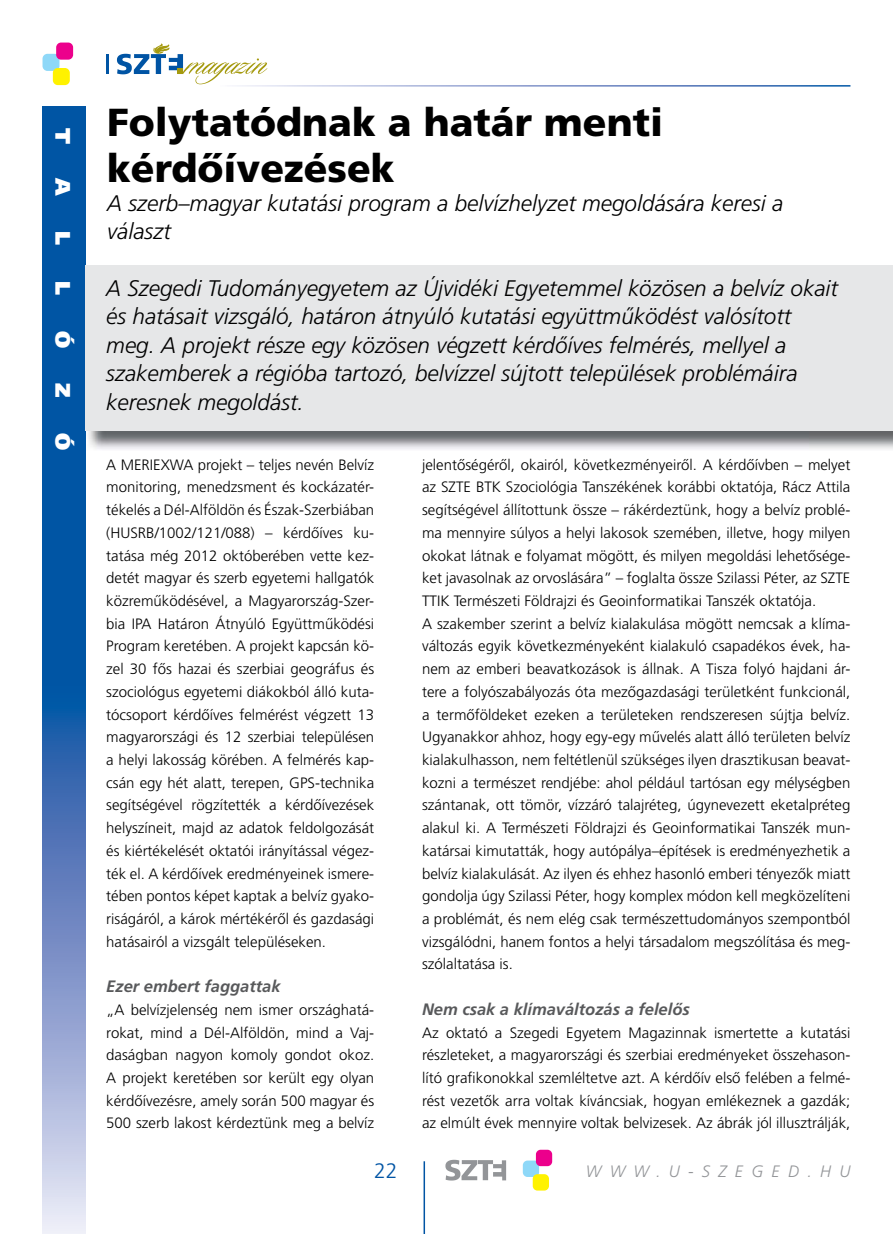
<style>
.page{position:relative;width:893px;height:1234px;background:#fff}
.page>*{position:absolute;margin:0;border:0;box-sizing:border-box;transform-origin:0 0}
.t1{font:900 39px/46.8px "Frutiger CE";color:#000}
.t2{font:italic 300 22.5px/28.5px "Frutiger CE";color:#000}
.t3{font:900 21px "Frutiger CE";color:#fff}
.t4{font:300 21px "Frutiger CE";color:#0054a4}
.t5{font:italic 700 16.5px "Frutiger CE";color:#58595b}
.t6{font:italic 300 16.5px "Frutiger CE";letter-spacing:.5em;color:#939598}
.t7{font:300 15px/22.6px "Frutiger CE";color:#000;text-align:justify}
</style>
<div class="page">
<svg style="left:445px;top:1159px;width:61px;height:21px"></svg>
<div style="left:523px;top:1160px;width:16px;height:16px;background:#8ed8f8;border-radius:5px"></div>
<div style="left:533px;top:1173px;width:16px;height:17px;background:#fff200;border-radius:5px"></div>
<div style="left:536px;top:1149px;width:16px;height:16px;background:#ec008c;border-radius:5px"></div>
<svg style="left:117px;top:43px;width:150px;height:41px"></svg>
<div style="left:43px;top:54px;width:16px;height:17px;background:#8ed8f8;border-radius:5px"></div>
<div style="left:53px;top:68px;width:17px;height:17px;background:#fff200;border-radius:5px"></div>
<div style="left:56px;top:43px;width:17px;height:17px;background:#ec008c;border-radius:5px"></div>
<hr style="left:106px;top:54px;width:2px;height:20px;background:#0054a4">
<hr style="left:424px;top:1160px;width:1px;height:73px;background:#0054a4">
<svg style="left:43px;top:106px;width:42px;height:1127px;background:#3c75b6"></svg>
<img style="left:88px;top:431px;width:805px;height:18px">
<div style="left:85px;top:265px;width:808px;height:166px;background:#e6e7e8"></div>
<h3 class="t3" style="left:73px;top:128px;width:17px;rotate:90deg">T</h3>
<h3 class="t3" style="left:73px;top:178px;width:20px;rotate:90deg">A</h3>
<h3 class="t3" style="left:73px;top:231px;width:16px;rotate:90deg">L</h3>
<h3 class="t3" style="left:73px;top:281px;width:16px;rotate:90deg">L</h3>
<h3 class="t3" style="left:73px;top:330px;width:19px;rotate:90deg">Ó</h3>
<h3 class="t3" style="left:73px;top:383px;width:16px;rotate:90deg">Z</h3>
<h3 class="t3" style="left:73px;top:433px;width:19px;rotate:90deg">Ó</h3>
<h1 class="t1" style="left:107px;top:100px;width:557px">Folytatódnak a határ menti kérdőívezések</h1>
<h2 class="t2" style="left:107px;top:190px;width:678px">A szerb–magyar kutatási program a belvízhelyzet megoldására keresi a választ</h2>
<p class="t2" style="left:106px;top:275px;width:733px">A Szegedi Tudományegyetem az Újvidéki Egyetemmel közösen a belvíz okait és hatásait vizsgáló, határon átnyúló kutatási együttműködést valósított meg. A projekt része egy közösen végzett kérdőíves felmérés, mellyel a szakemberek a régióba tartozó, belvízzel sújtott települések problémáira keresnek megoldást.</p>
<p class="t7" style="left:106px;top:454px;width:269px">A MERIEXWA projekt – teljes nevén Belvíz monitoring, menedzsment és kockázatér&shy;tékelés a Dél-Alföldön és Észak-Szerbiában (HUSRB/1002/121/088) – kérdőíves ku&shy;tatása még 2012 októberében vette kez&shy;detét magyar és szerb egyetemi hallgatók közreműködésével, a Magyarország-Szer&shy;bia IPA Határon Átnyúló Együttműködési Program keretében. A projekt kapcsán kö&shy;zel 30 fős hazai és szerbiai geográfus és szociológus egyetemi diákokból álló kuta&shy;tócsoport kérdőíves felmérést végzett 13 magyarországi és 12 szerbiai településen a helyi lakosság körében. A felmérés kap&shy;csán egy hét alatt, terepen, GPS-technika segítségével rögzítették a kérdőívezések helyszíneit, majd az adatok feldolgozását és kiértékelését oktatói irányítással végez&shy;ték el. A kérdőívek eredményeinek ismere&shy;tében pontos képet kaptak a belvíz gyako&shy;riságáról, a károk mértékéről és gazdasági hatásairól a vizsgált településeken.</p>
<p class="t5" style="left:106px;top:978px;width:176px">Ezer embert faggattak</p>
<p class="t7" style="left:106px;top:998px;width:269px">„A belvízjelenség nem ismer országhatá&shy;rokat, mind a Dél-Alföldön, mind a Vaj&shy;daságban nagyon komoly gondot okoz.<br>A projekt keretében sor került egy olyan kérdőívezésre, amely során 500 magyar és 500 szerb lakost kérdeztünk meg a belvíz</p>
<p class="t7" style="left:422px;top:454px;width:430px;text-align:left">jelentőségéről, okairól, következményeiről. A kérdőívben – melyet az SZTE BTK Szociológia Tanszékének korábbi oktatója, Rácz Attila segítségével állítottunk össze – rákérdeztünk, hogy a belvíz problé&shy;ma mennyire súlyos a helyi lakosok szemében, illetve, hogy milyen okokat látnak e folyamat mögött, és milyen megoldási lehetősége&shy;ket javasolnak az orvoslására” – foglalta össze Szilassi Péter, az SZTE TTIK Természeti Földrajzi és Geoinformatikai Tanszék oktatója.<br>A szakember szerint a belvíz kialakulása mögött nemcsak a klíma&shy;változás egyik következményeként kialakuló csapadékos évek, ha&shy;nem az emberi beavatkozások is állnak. A Tisza folyó hajdani ár&shy;tere a folyószabályozás óta mezőgazdasági területként funkcionál, a termőföldeket ezeken a területeken rendszeresen sújtja belvíz.<br>Ugyanakkor ahhoz, hogy egy-egy művelés alatt álló területen belvíz kialakulhasson, nem feltétlenül szükséges ilyen drasztikusan beavat&shy;kozni a természet rendjébe: ahol például tartósan egy mélységben szántanak, ott tömör, vízzáró talajréteg, úgynevezett eketalpréteg alakul ki. A Természeti Földrajzi és Geoinformatikai Tanszék mun&shy;katársai kimutatták, hogy autópálya–építések is eredményezhetik a belvíz kialakulását. Az ilyen és ehhez hasonló emberi tényezők miatt gondolja úgy Szilassi Péter, hogy komplex módon kell megközelíteni a problémát, és nem elég csak természettudományos szempontból vizsgálódni, hanem fontos a helyi társadalom megszólítása és meg&shy;szólaltatása is.</p>
<p class="t5" style="left:422px;top:1000px;width:269px">Nem csak a klímaváltozás a felelős</p>
<p class="t7" style="left:422px;top:1021px;width:430px">Az oktató a Szegedi Egyetem Magazinnak ismertette a kutatási részleteket, a magyarországi és szerbiai eredményeket összehason&shy;lító grafikonokkal szemléltetve azt. A kérdőív első felében a felmé&shy;rést vezetők arra voltak kíváncsiak, hogyan emlékeznek a gazdák; az elmúlt évek mennyire voltak belvizesek. Az ábrák jól illusztrálják,</p>
<h3 class="t4" style="left:374px;top:1160px;width:25px">22</h3>
<p class="t6" style="left:586px;top:1162px;width:266px">WWW.U-SZEGED.HU</p>
</div>
